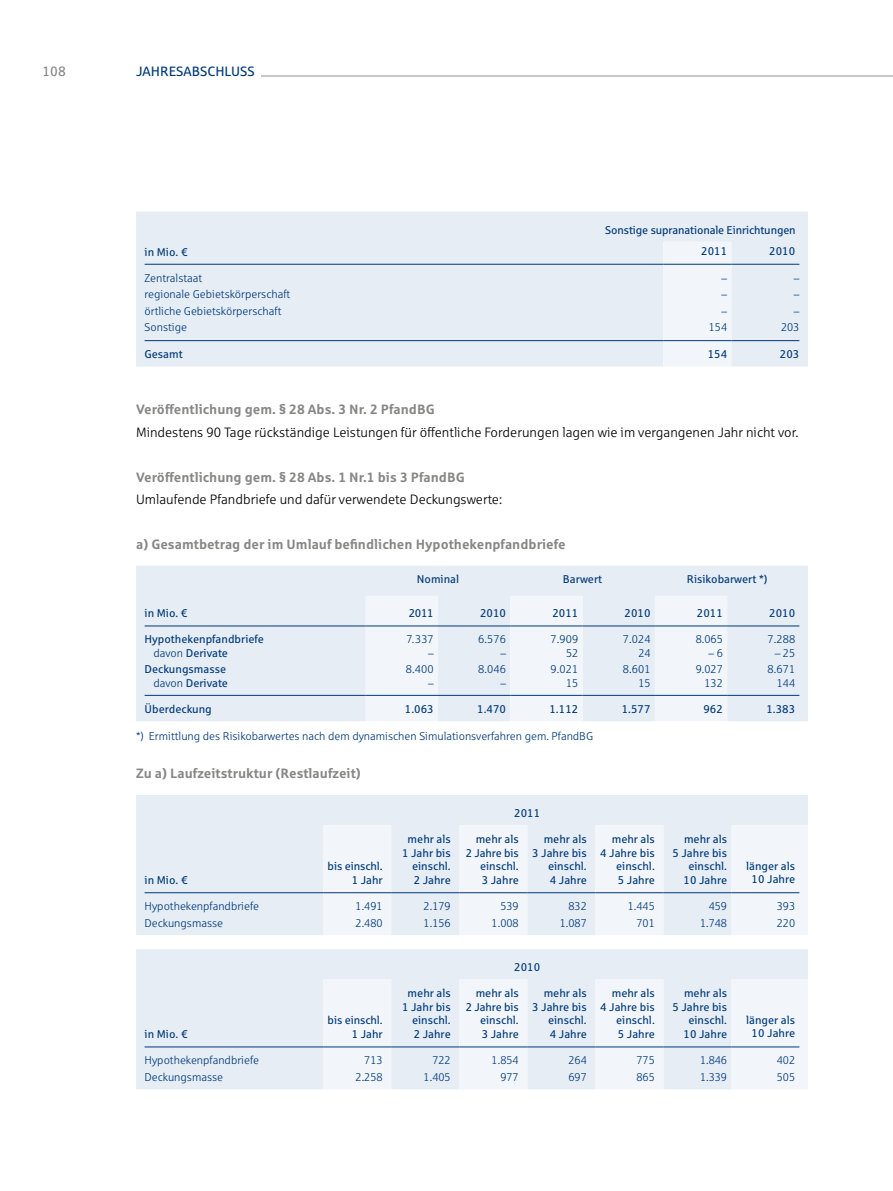
<style>
.page{position:relative;width:893px;height:1191px;background:#fff}
.page>*{position:absolute;margin:0;border:0;box-sizing:border-box;transform-origin:0 0}
.t1{font:700 13.5px "Sparkasse Rg";color:#878786}
.t2{font:13.5px "Sparkasse Lt";color:#000}
.t3{font:13.5px "Sparkasse Rg";color:#003978}
.t4{font:13.5px "Sparkasse Rg";color:#878786}
.t5{font:11.25px/13.5px "Sparkasse Rg";color:#003978;text-align:right}
.t6{font:11.25px/16.5px "Sparkasse Lt";color:#003978;text-align:right}
.s1{font-family:"Sparkasse Lt"}
</style>
<div class="page">
<hr style="left:136px;top:76px;width:757px;height:1px;background:#919292">
<div style="left:136px;top:66px;width:124px;height:19px;background:#fff"></div>
<div style="left:136px;top:212px;width:672px;height:154px;background:#e6edf5"></div>
<div style="left:663px;top:242px;width:68px;height:124px;background:#f2f6fa"></div>
<hr style="left:145px;top:264px;width:518px;height:1px;background:#003978">
<hr style="left:663px;top:264px;width:68px;height:1px;background:#003978">
<hr style="left:731px;top:264px;width:68px;height:1px;background:#003978">
<hr style="left:145px;top:340px;width:518px;height:1px;background:#003978">
<hr style="left:663px;top:340px;width:68px;height:1px;background:#003978">
<hr style="left:731px;top:340px;width:68px;height:1px;background:#003978">
<div style="left:136px;top:566px;width:672px;height:155px;background:#e6edf5"></div>
<svg style="left:366px;top:596px;width:361px;height:125px;fill:#f2f6fa"></svg>
<hr style="left:145px;top:625px;width:221px;height:1px;background:#003978">
<hr style="left:366px;top:625px;width:72px;height:1px;background:#003978">
<hr style="left:438px;top:625px;width:72px;height:1px;background:#003978">
<hr style="left:510px;top:625px;width:73px;height:1px;background:#003978">
<hr style="left:583px;top:625px;width:72px;height:1px;background:#003978">
<hr style="left:655px;top:625px;width:72px;height:1px;background:#003978">
<hr style="left:727px;top:625px;width:72px;height:1px;background:#003978">
<hr style="left:145px;top:695px;width:221px;height:1px;background:#003978">
<hr style="left:366px;top:695px;width:72px;height:1px;background:#003978">
<hr style="left:438px;top:695px;width:72px;height:1px;background:#003978">
<hr style="left:510px;top:695px;width:73px;height:1px;background:#003978">
<hr style="left:583px;top:695px;width:72px;height:1px;background:#003978">
<hr style="left:655px;top:695px;width:72px;height:1px;background:#003978">
<hr style="left:727px;top:695px;width:72px;height:1px;background:#003978">
<div style="left:136px;top:795px;width:672px;height:140px;background:#e6edf5"></div>
<svg style="left:323px;top:825px;width:485px;height:110px;fill:#f2f6fa"></svg>
<hr style="left:145px;top:892px;width:178px;height:1px;background:#003978">
<hr style="left:323px;top:892px;width:68px;height:1px;background:#003978">
<hr style="left:391px;top:892px;width:68px;height:1px;background:#003978">
<hr style="left:459px;top:892px;width:68px;height:1px;background:#003978">
<hr style="left:527px;top:892px;width:68px;height:1px;background:#003978">
<hr style="left:595px;top:892px;width:68px;height:1px;background:#003978">
<hr style="left:663px;top:892px;width:68px;height:1px;background:#003978">
<hr style="left:731px;top:892px;width:68px;height:1px;background:#003978">
<div style="left:136px;top:949px;width:672px;height:140px;background:#e6edf5"></div>
<svg style="left:323px;top:979px;width:485px;height:110px;fill:#f2f6fa"></svg>
<hr style="left:145px;top:1046px;width:178px;height:1px;background:#003978">
<hr style="left:323px;top:1046px;width:68px;height:1px;background:#003978">
<hr style="left:391px;top:1046px;width:68px;height:1px;background:#003978">
<hr style="left:459px;top:1046px;width:68px;height:1px;background:#003978">
<hr style="left:527px;top:1046px;width:68px;height:1px;background:#003978">
<hr style="left:595px;top:1046px;width:68px;height:1px;background:#003978">
<hr style="left:663px;top:1046px;width:68px;height:1px;background:#003978">
<hr style="left:731px;top:1046px;width:68px;height:1px;background:#003978">
<p class="t4" style="left:43px;top:63px;width:25px">108</p>
<p class="t3" style="left:136px;top:63px;width:120px">Jahresabschluss</p>
<p class="t5" style="left:605px;top:223px;width:192px">Sonstige supranationale Einrichtungen</p>
<p class="t5" style="left:145px;top:245px;width:44px">in Mio. €</p>
<p class="t5" style="left:701px;top:244px;width:27px">2011</p>
<p class="t5" style="left:769px;top:244px;width:27px">2010</p>
<p class="t6" style="left:145px;top:269px;width:147px;text-align:left">Zentralstaat<br>regionale Gebietskörperschaft örtliche Gebietskörperschaft<br>Sonstige</p>
<p class="t6" style="left:709px;top:269px;width:20px">–<br>–<br>–<br>154</p>
<p class="t6" style="left:781px;top:269px;width:20px">–<br>–<br>–<br>203</p>
<p class="t5" style="left:145px;top:347px;width:40px">Gesamt</p>
<p class="t5" style="left:708px;top:347px;width:21px">154</p>
<p class="t5" style="left:780px;top:347px;width:21px">203</p>
<p class="t1" style="left:136px;top:401px;width:290px">Veröffentlichung gem. § 28 Abs. 3 Nr. 2 PfandBG</p>
<p class="t2" style="left:136px;top:424px;width:664px">Mindestens 90 Tage rückständige Leistungen für öffentliche Forderungen lagen wie im vergangenen Jahr nicht vor.</p>
<p class="t1" style="left:136px;top:468px;width:320px">Veröffentlichung gem. § 28 Abs. 1 Nr.1 bis 3 PfandBG</p>
<p class="t2" style="left:136px;top:491px;width:368px">Umlaufende Pfandbriefe und dafür verwendete Deckungswerte:</p>
<p class="t1" style="left:136px;top:536px;width:431px">a) Gesamtbetrag der im U mlauf befindlichen Hypothekenpfandbriefe</p>
<p class="t5" style="left:417px;top:572px;width:44px">Nominal</p>
<p class="t5" style="left:563px;top:572px;width:41px">Barwert</p>
<p class="t5" style="left:687px;top:572px;width:82px">Risikobarwert *)</p>
<p class="t5" style="left:145px;top:606px;width:44px">in Mio. €</p>
<p class="t5" style="left:409px;top:606px;width:26px">2011</p>
<p class="t5" style="left:480px;top:606px;width:27px">2010</p>
<p class="t5" style="left:552px;top:606px;width:27px">2011</p>
<p class="t5" style="left:625px;top:606px;width:27px">2010</p>
<p class="t5" style="left:697px;top:606px;width:27px">2011</p>
<p class="t5" style="left:769px;top:606px;width:27px">2010</p>
<p class="t5" style="left:154px;top:632px;width:112px;text-align:left;text-indent:-9px">Hypothekenpfandbriefe <span class="s1">davon</span> D erivate</p>
<p class="t5" style="left:145px;top:662px;width:85px">Deckungsmasse <span class="s1">davon</span> D erivate</p>
<p class="t6" style="left:696px;top:631px;width:29px">8.065</p>
<p class="t6" style="left:696px;top:644px;width:29px">– 6<br>9.027</p>
<p class="t6" style="left:704px;top:674px;width:20px">132</p>
<p class="t6" style="left:767px;top:631px;width:29px">7.288</p>
<p class="t6" style="left:767px;top:644px;width:29px">– 25<br>8.671</p>
<p class="t6" style="left:777px;top:674px;width:20px">144</p>
<p class="t6" style="left:478px;top:632px;width:29px;line-height:13.5px">6.576 –</p>
<p class="t6" style="left:478px;top:662px;width:29px;line-height:13.5px">8.046 –</p>
<p class="t6" style="left:550px;top:632px;width:29px;line-height:13.5px">7.909<br>52</p>
<p class="t6" style="left:550px;top:662px;width:29px;line-height:13.5px">9.021<br>15</p>
<p class="t6" style="left:623px;top:632px;width:29px;line-height:13.5px">7.024<br>24</p>
<p class="t6" style="left:623px;top:662px;width:29px;line-height:13.5px">8.601<br>15</p>
<p class="t6" style="left:406px;top:632px;width:29px;line-height:13.5px">7.337 –</p>
<p class="t6" style="left:406px;top:662px;width:29px;line-height:13.5px">8.400 –</p>
<p class="t5" style="left:145px;top:701px;width:69px">Ü berdeckung</p>
<p class="t5" style="left:405px;top:701px;width:30px">1.063</p>
<p class="t5" style="left:477px;top:701px;width:30px">1.470</p>
<p class="t5" style="left:549px;top:701px;width:30px">1.112</p>
<p class="t5" style="left:622px;top:701px;width:30px">1.577</p>
<p class="t5" style="left:703px;top:701px;width:21px">962</p>
<p class="t5" style="left:766px;top:701px;width:30px">1.383</p>
<p class="t6" style="left:136px;top:728px;width:459px">*) Ermittlung des Risikobarwertes nach dem dynamischen Simulationsverfahren gem. PfandBG</p>
<p class="t1" style="left:136px;top:764px;width:226px">Zu a) Laufzeitstruktur (Restlaufzeit)</p>
<p class="t5" style="left:145px;top:873px;width:44px">in Mio. €</p>
<p class="t5" style="left:328px;top:859px;width:57px">bis einschl.<br>1 Jahr</p>
<p class="t5" style="left:514px;top:805px;width:27px">2011</p>
<p class="t5" style="left:402px;top:832px;width:50px">mehr als<br>1 Jahr bis einschl.<br>2 Jahre</p>
<p class="t5" style="left:466px;top:832px;width:55px">mehr als<br>2 Jahre bis einschl.<br>3 Jahre</p>
<p class="t5" style="left:532px;top:832px;width:56px">mehr als<br>3 Jahre bis einschl.<br>4 Jahre</p>
<p class="t5" style="left:600px;top:832px;width:56px">mehr als<br>4 Jahre bis einschl.<br>5 Jahre</p>
<p class="t5" style="left:672px;top:832px;width:56px">mehr als<br>5 Jahre bis einschl.<br>10 Jahre</p>
<p class="t5" style="left:746px;top:858px;width:50px;text-align:center">länger als<br>10 Jahre</p>
<p class="t6" style="left:145px;top:897px;width:116px;text-align:left">Hypothekenpfandbriefe<br>Deckungsmasse</p>
<p class="t6" style="left:356px;top:897px;width:29px;text-align:left">1.491<br>2.480</p>
<p class="t6" style="left:424px;top:897px;width:29px;text-align:left">2.179<br>1.156</p>
<p class="t6" style="left:492px;top:897px;width:29px">539<br>1.008</p>
<p class="t6" style="left:560px;top:897px;width:29px">832<br>1.087</p>
<p class="t6" style="left:628px;top:897px;width:29px">1.445<br>701</p>
<p class="t6" style="left:700px;top:897px;width:29px">459<br>1.748</p>
<p class="t6" style="left:777px;top:897px;width:20px;text-align:left">393<br>220</p>
<p class="t5" style="left:145px;top:1027px;width:44px">in Mio. €</p>
<p class="t5" style="left:328px;top:1013px;width:57px">bis einschl.<br>1 Jahr</p>
<p class="t5" style="left:514px;top:960px;width:27px">2010</p>
<p class="t5" style="left:402px;top:986px;width:50px">mehr als<br>1 Jahr bis einschl.<br>2 Jahre</p>
<p class="t5" style="left:466px;top:986px;width:55px">mehr als<br>2 Jahre bis einschl.<br>3 Jahre</p>
<p class="t5" style="left:532px;top:986px;width:56px">mehr als<br>3 Jahre bis einschl.<br>4 Jahre</p>
<p class="t5" style="left:600px;top:986px;width:56px">mehr als<br>4 Jahre bis einschl.<br>5 Jahre</p>
<p class="t5" style="left:672px;top:986px;width:56px">mehr als<br>5 Jahre bis einschl.<br>10 Jahre</p>
<p class="t5" style="left:746px;top:1012px;width:50px;text-align:center">länger als<br>10 Jahre</p>
<p class="t6" style="left:145px;top:1052px;width:116px;text-align:left">Hypothekenpfandbriefe<br>Deckungsmasse</p>
<p class="t6" style="left:356px;top:1052px;width:29px">713<br>2.258</p>
<p class="t6" style="left:424px;top:1052px;width:29px">722<br>1.405</p>
<p class="t6" style="left:492px;top:1052px;width:29px">1.854<br>977</p>
<p class="t6" style="left:568px;top:1052px;width:20px;text-align:left">264<br>697</p>
<p class="t6" style="left:636px;top:1052px;width:20px;text-align:left">775<br>865</p>
<p class="t6" style="left:700px;top:1052px;width:29px;text-align:left">1.846<br>1.339</p>
<p class="t6" style="left:777px;top:1052px;width:20px;text-align:left">402<br>505</p>
</div>
